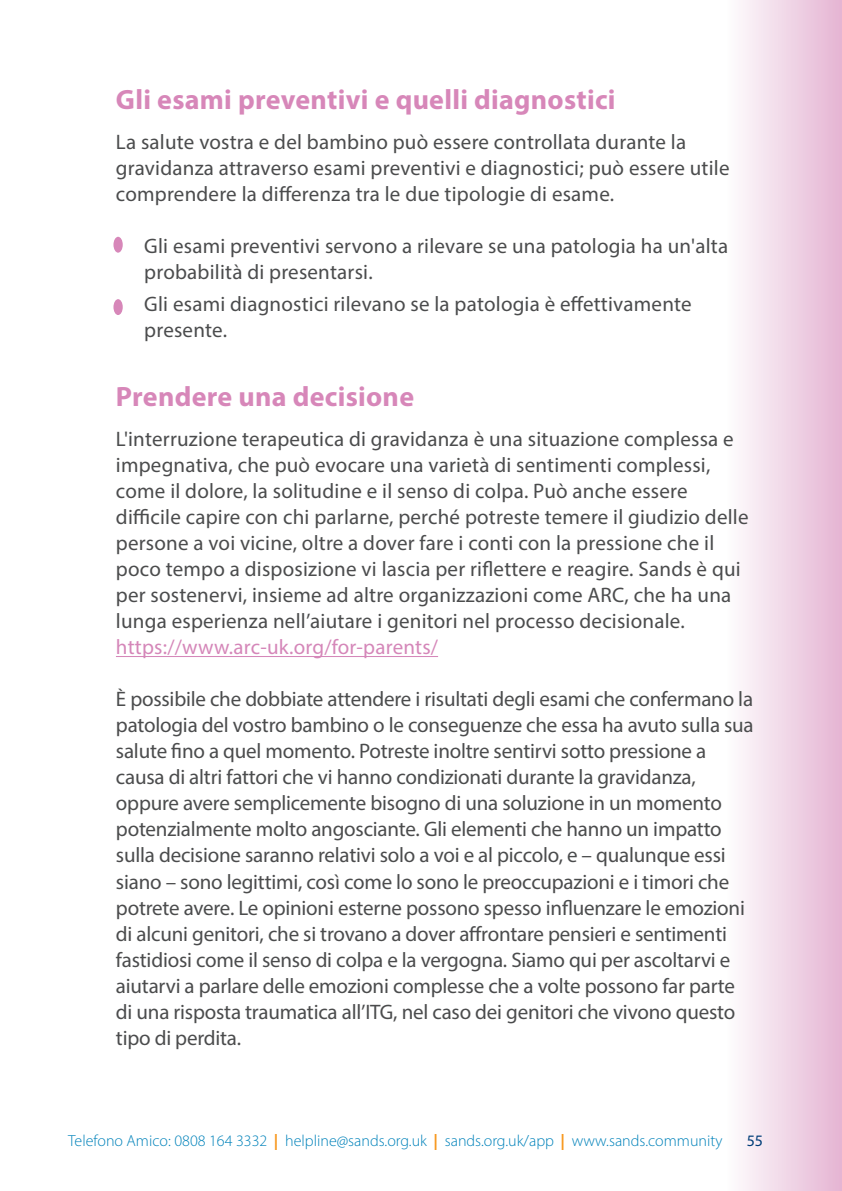
<style>
.page{position:relative;width:842px;height:1191px;background:#fff}
.page>*{position:absolute;margin:0;border:0;box-sizing:border-box;transform-origin:0 0}
.t1{font:700 28px "Myriad Pro";letter-spacing:.01em;color:#d787b9}
.t2{font:21px/26px "Myriad Pro";letter-spacing:-.005em;color:#4b4c4d}
.t3{font:300 16px "Myriad Pro";color:#0082ba}
.t4{font:16px "Myriad Pro";color:#003d78}
.s1{color:#d587b9}
.s2{font-weight:700;color:#f7971d}
</style>
<div class="page">
<div style="left:722px;top:0;width:119px;height:1191px;background:linear-gradient(to right,#fff,#e5b5d3)"></div>
<hr style="left:116px;top:656px;width:322px;height:1px;background:#d587b9">
<div style="left:113px;top:237px;width:10px;height:16px;background:#d787b9;border-radius:50%"></div>
<div style="left:113px;top:299px;width:10px;height:16px;background:#d787b9;border-radius:50%"></div>
<p class="t1" style="left:116px;top:81px;width:501px">Gli esami preventivi e quelli diagnostici</p>
<p class="t2" style="left:116px;top:128px;width:615px">La salute vostra e del bambino può essere controllata durante la gravidanza attraverso esami preventivi e diagnostici; può essere utile comprendere la differenza tra le due tipologie di esame.</p>
<p class="t2" style="left:144px;top:232px;width:585px">Gli esami preventivi servono a rilevare se una patologia ha un'alta probabilità di presentarsi.</p>
<p class="t2" style="left:144px;top:290px;width:548px">Gli esami diagnostici rilevano se la patologia è effettivamente presente.</p>
<p class="t1" style="left:116px;top:378px;width:299px">Prendere una decisione</p>
<p class="t2" style="left:116px;top:426px;width:634px">L'interruzione terapeutica di gravidanza è una situazione complessa e impegnativa, che può evocare una varietà di sentimenti complessi, come il dolore, la solitudine e il senso di colpa. Può anche essere difficile capire con chi parlarne, perché potreste temere il giudizio delle persone a voi vicine, oltre a dover fare i conti con la pressione che il poco tempo a disposizione vi lascia per riflettere e reagire. Sands è qui per sostenervi, insieme ad altre organizzazioni come ARC, che ha una lunga esperienza nell’aiutare i genitori nel processo decisionale. <span class="s1">https://www.arc-uk.org/for-parents/</span></p>
<p class="t2" style="left:116px;top:686px;width:639px">È possibile che dobbiate attendere i risultati degli esami che confermano la patologia del vostro bambino o le conseguenze che essa ha avuto sulla sua salute fino a quel momento. Potreste inoltre sentirvi sotto pressione a causa di altri fattori che vi hanno condizionati durante la gravidanza, oppure avere semplicemente bisogno di una soluzione in un momento potenzialmente molto angosciante. Gli elementi che hanno un impatto sulla decisione saranno relativi solo a voi e al piccolo, e – qualunque essi siano – sono legittimi, così come lo sono le preoccupazioni e i timori che potrete avere. Le opinioni esterne possono spesso influenzare le emozioni di alcuni genitori, che si trovano a dover affrontare pensieri e sentimenti fastidiosi come il senso di colpa e la vergogna. Siamo qui per ascoltarvi e aiutarvi a parlare delle emozioni complesse che a volte possono far parte di una risposta traumatica all’ITG, nel caso dei genitori che vivono questo tipo di perdita.</p>
<p class="t3" style="left:68px;top:1130px;width:655px">Telefono Amico: 0808 164 3332 <span class="s2">|</span> helpline@sands.org.uk <span class="s2">|</span> sands.org.uk/app <span class="s2">|</span> www.sands.community</p>
<p class="t4" style="left:746px;top:1130px;width:18px">55</p>
</div>
